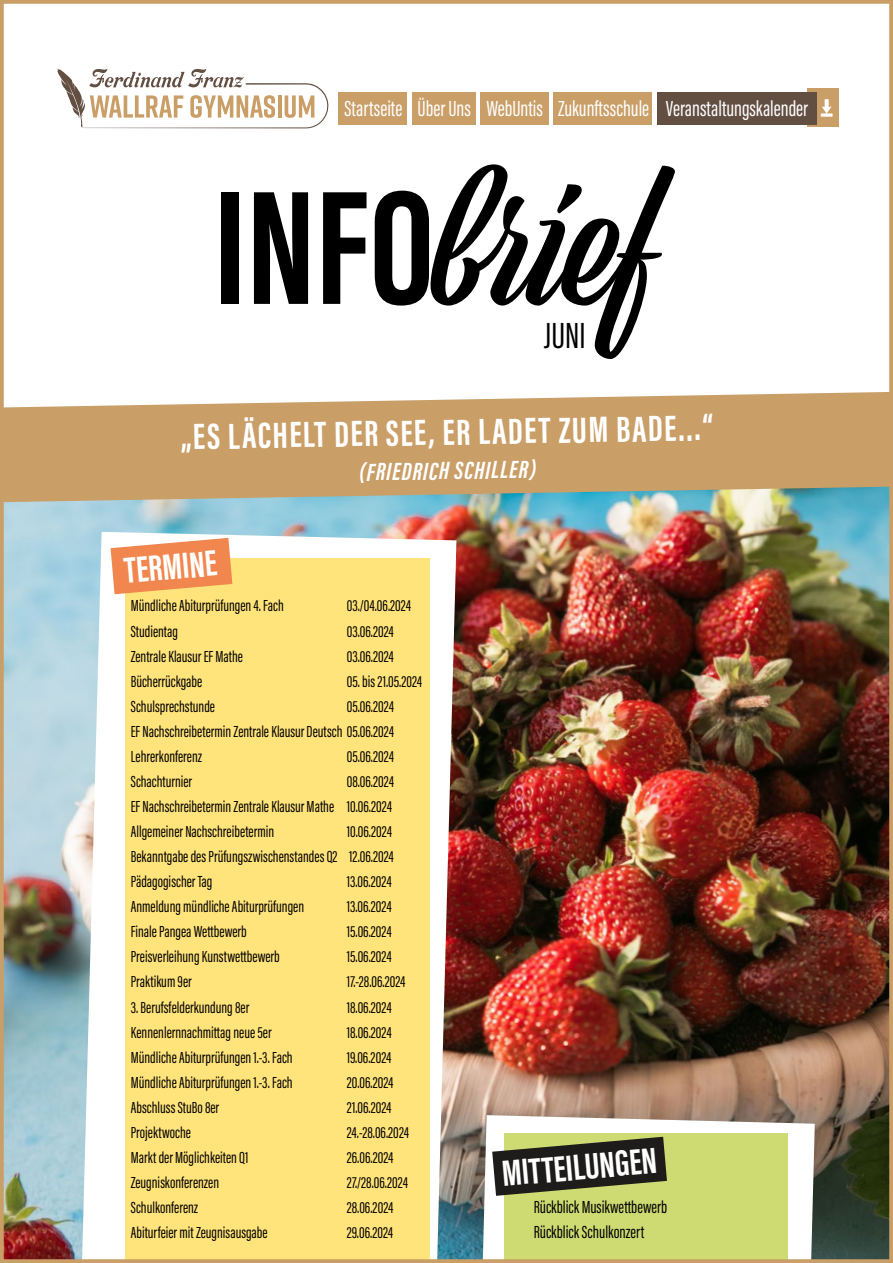
<style>
.page{position:relative;width:893px;height:1263px;background:#fff}
.page>*{position:absolute;margin:0;border:0;box-sizing:border-box;transform-origin:0 0}
.t1{font:167.1px "Viktor Script";color:#000}
.t2{font:700 37.5px "Acumin Pro Extra Cond";color:#fff}
.t3{font:37.5px "Acumin Pro Extra Cond";color:#000}
.t4{font:italic 700 25.5px "Acumin Pro Extra Cond";color:#fff}
.t5{font:22.5px "Acumin Pro Extra Cond";color:#fff}
.t6{font:18px/25px "Acumin Pro Extra Cond";color:#000}
.t7{font:16.5px/25px "Acumin Pro Extra Cond";color:#000;text-align:justify}
.s1{font-family:"Acumin Pro Extra Cond";font-weight:700}
</style>
<div class="page">
<img style="left:0;top:0;width:893px;height:1263px">
<svg style="left:0;top:392px;width:893px;height:110px;fill:#ca9e67"></svg>
<div style="left:440px;top:320px;width:146px;height:28px;background:#fff"></div>
<h3 class="t5" style="left:344px;top:95px;width:465px">Startseite Über Uns WebUntis Zukunftsschule Veranstaltungskalender</h3>
<h1 class="t1" style="left:214px;top:148px;width:442px"><span class="s1">INFO</span>brief</h1>
<h2 class="t3" style="left:544px;top:312px;width:43px">JUNI</h2>
<h2 class="t2" style="left:180px;top:414px;width:535px;rotate:-1deg">„ES LÄCHELT DER SEE, ER LADET ZUM BADE...“</h2>
<h3 class="t4" style="left:359px;top:456px;width:179px;rotate:-1deg">(FRIEDRICH SCHILLER)</h3>
<h2 class="t2" style="left:122px;top:548px;width:94px;rotate:-5deg">TERMINE</h2>
<p class="t7" style="left:131px;top:593px;width:155px">Mündliche Abiturprüfungen 4. Fach</p>
<p class="t7" style="left:347px;top:593px;width:66px">03./04.06.2024</p>
<p class="t7" style="left:131px;top:618px;width:49px">Studientag</p>
<p class="t7" style="left:347px;top:618px;width:49px">03.06.2024</p>
<p class="t7" style="left:131px;top:643px;width:114px">Zentrale Klausur EF Mathe</p>
<p class="t7" style="left:347px;top:643px;width:49px">03.06.2024</p>
<p class="t7" style="left:131px;top:668px;width:73px">Bücherrückgabe</p>
<p class="t7" style="left:347px;top:668px;width:77px">05. bis 21.05.2024</p>
<p class="t7" style="left:131px;top:694px;width:86px">Schulsprechstunde</p>
<p class="t7" style="left:131px;top:694px;width:265px;text-indent:216px">05.06.2024<br>EF Nachschreibetermin Zentrale Klausur Deutsch 05.06.2024<br>Lehrerkonferenz</p>
<p class="t7" style="left:347px;top:744px;width:49px">05.06.2024</p>
<p class="t7" style="left:131px;top:769px;width:63px">Schachturnier</p>
<p class="t7" style="left:131px;top:769px;width:265px;text-align:left;text-indent:216px">08.06.2024<br>EF Nachschreibetermin Zentrale Klausur Mathe 10.06.2024<br>Allgemeiner Nachschreibetermin</p>
<p class="t7" style="left:131px;top:819px;width:265px;text-indent:216px">10.06.2024<br>Bekanntgabe des Prüfungszwischenstandes Q2 12.06.2024<br>Pädagogischer Tag</p>
<p class="t7" style="left:347px;top:869px;width:46px">13.06.2024</p>
<p class="t7" style="left:131px;top:894px;width:175px">Anmeldung mündliche Abiturprüfungen</p>
<p class="t7" style="left:347px;top:894px;width:46px">13.06.2024</p>
<p class="t7" style="left:131px;top:919px;width:118px">Finale Pangea Wettbewerb</p>
<p class="t7" style="left:347px;top:919px;width:47px">15.06.2024</p>
<p class="t7" style="left:131px;top:944px;width:151px">Preisverleihung Kunstwettbewerb</p>
<p class="t7" style="left:347px;top:944px;width:47px">15.06.2024</p>
<p class="t7" style="left:131px;top:969px;width:63px">Praktikum 9er</p>
<p class="t7" style="left:347px;top:969px;width:60px">17.-28.06.2024</p>
<p class="t7" style="left:131px;top:994px;width:120px">3. Berufsfelderkundung 8er</p>
<p class="t7" style="left:347px;top:994px;width:47px">18.06.2024</p>
<p class="t7" style="left:131px;top:1019px;width:142px">Kennenlernnachmittag neue 5er</p>
<p class="t7" style="left:347px;top:1019px;width:47px">18.06.2024</p>
<p class="t7" style="left:131px;top:1044px;width:163px">Mündliche Abiturprüfungen 1.-3. Fach</p>
<p class="t7" style="left:347px;top:1044px;width:46px">19.06.2024</p>
<p class="t7" style="left:131px;top:1070px;width:163px">Mündliche Abiturprüfungen 1.-3. Fach</p>
<p class="t7" style="left:347px;top:1070px;width:48px">20.06.2024</p>
<p class="t7" style="left:131px;top:1095px;width:90px">Abschluss StuBo 8er</p>
<p class="t7" style="left:347px;top:1095px;width:46px">21.06.2024</p>
<p class="t7" style="left:131px;top:1120px;width:62px">Projektwoche</p>
<p class="t7" style="left:347px;top:1120px;width:64px">24.-28.06.2024</p>
<p class="t7" style="left:131px;top:1145px;width:119px">Markt der Möglichkeiten Q1</p>
<p class="t7" style="left:347px;top:1145px;width:48px">26.06.2024</p>
<p class="t7" style="left:131px;top:1170px;width:90px">Zeugniskonferenzen</p>
<p class="t7" style="left:347px;top:1170px;width:63px">27./28.06.2024</p>
<p class="t7" style="left:131px;top:1195px;width:69px">Schulkonferenz</p>
<p class="t7" style="left:347px;top:1195px;width:48px">28.06.2024</p>
<p class="t7" style="left:131px;top:1220px;width:138px">Abiturfeier mit Zeugnisausgabe</p>
<p class="t7" style="left:347px;top:1220px;width:48px">29.06.2024</p>
<h2 class="t2" style="left:500px;top:1150px;width:157px;rotate:-5deg">MITTEILUNGEN</h2>
<p class="t6" style="left:534px;top:1194px;width:135px">Rückblick Musikwettbewerb<br>Rückblick Schulkonzert</p>
</div>
